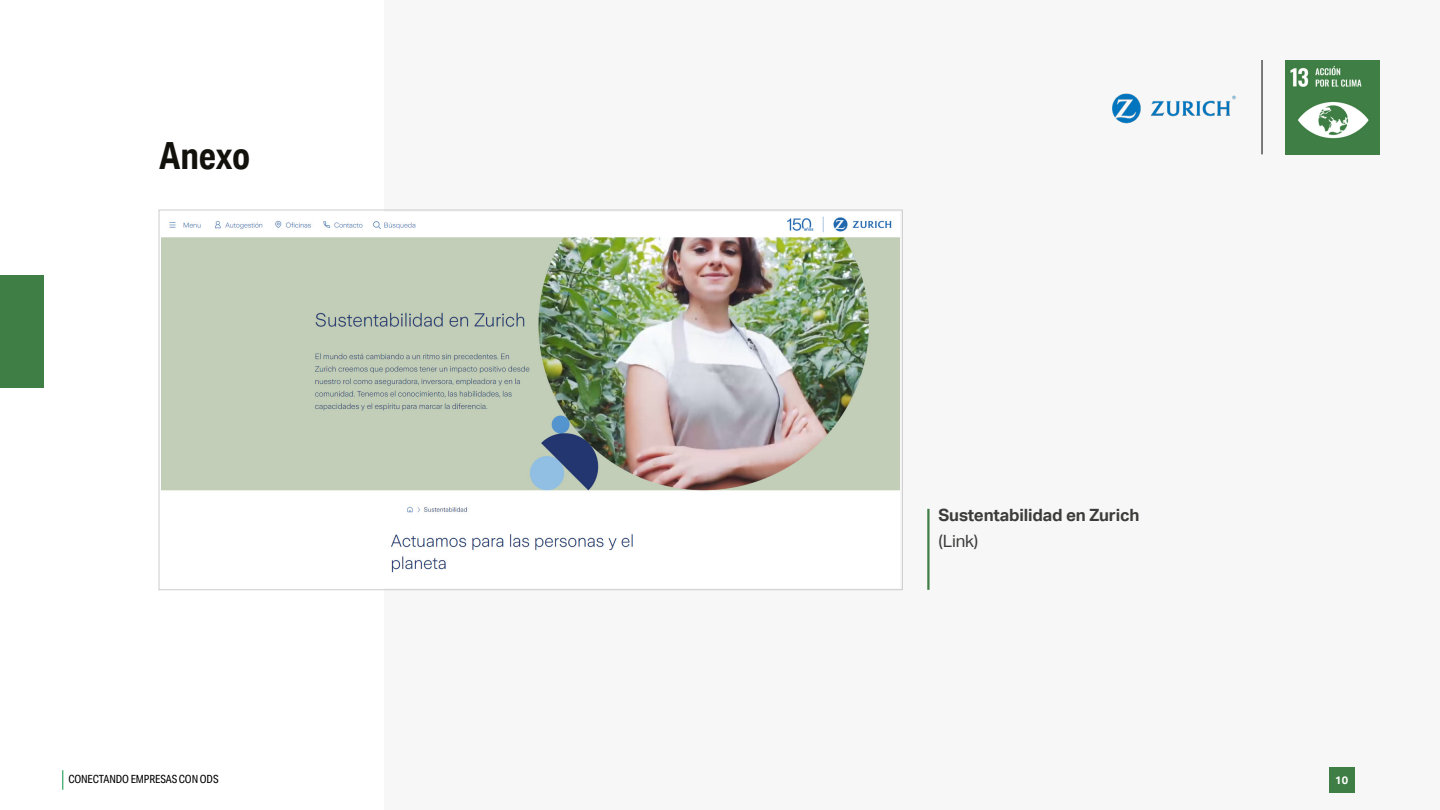
<style>
.page{position:relative;width:1440px;height:810px;background:#fff}
.page>*{position:absolute;margin:0;border:0;box-sizing:border-box;transform-origin:0 0}
.t1{font:700 37.5px "Aktiv Grotesk Cd";letter-spacing:-.005em;color:#12110c}
.t2{font:700 16.88px "Aktiv Grotesk";letter-spacing:-.01em;color:#3c3c3b}
.t3{font:16.88px "Aktiv Grotesk";color:#3c3c3b}
.t4{font:11.25px "Aktiv Grotesk Cd";letter-spacing:-.01em;color:#000}
.t5{font:700 10.88px "Aktiv Grotesk";color:#fff}
</style>
<div class="page">
<div style="left:384px;top:0;width:1056px;height:810px;background:#f7f7f7"></div>
<hr style="left:1262px;top:60px;width:1px;height:94px;background:#000">
<img style="left:1285px;top:60px;width:95px;height:95px">
<svg style="left:62px;top:770px;width:1px;height:20px"></svg>
<div style="left:1329px;top:767px;width:25px;height:26px;background:#3f7e44"></div>
<img style="left:1112px;top:93px;width:124px;height:31px">
<div style="left:0;top:276px;width:44px;height:112px;background:#3f7e44"></div>
<hr style="left:927px;top:509px;width:3px;height:81px;background:#3f7e44">
<img style="left:162px;top:216px;width:738px;height:357px">
<h1 class="t1" style="left:159px;top:133px;width:93px">Anexo</h1>
<h2 class="t2" style="left:939px;top:505px;width:203px">Sustentabilidad en Zurich</h2>
<h2 class="t3" style="left:939px;top:531px;width:41px">(Link)</h2>
<p class="t4" style="left:68px;top:773px;width:152px">CONECTANDO EMPRESAS CON ODS</p>
<p class="t5" style="left:1335px;top:774px;width:14px">10</p>
</div>
